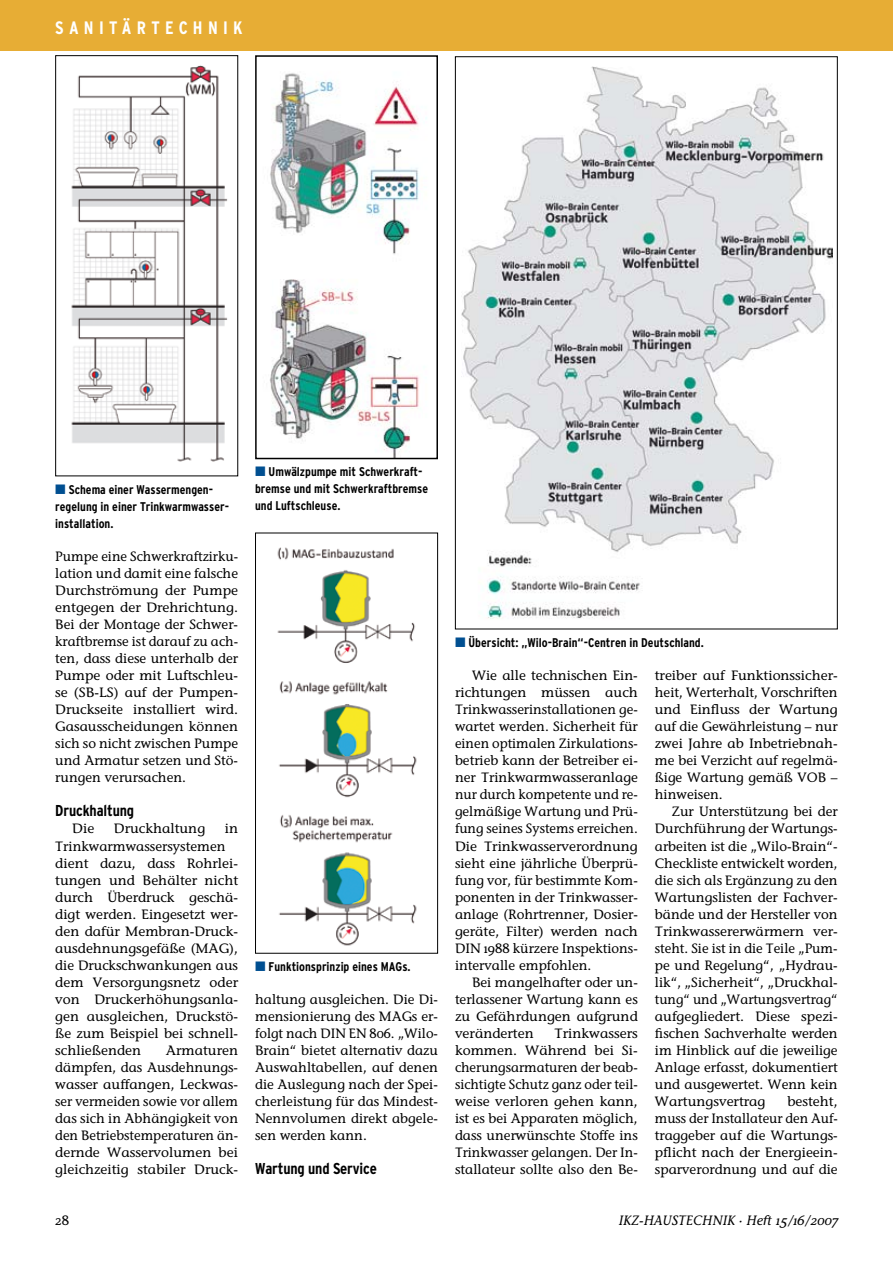
<style>
.page{position:relative;width:893px;height:1263px;background:#fff}
.page>*{position:absolute;margin:0;border:0;box-sizing:border-box;transform-origin:0 0}
.t1{font:700 condensed 18px "IKZ Head";letter-spacing:.295em;color:#fff}
.t2{font:700 condensed 15.75px "IKZ Head";letter-spacing:-.01em;color:#000}
.t3{font:13.5px/17px "IKZ";color:#000;text-align:justify}
.t4{font:italic 13.5px "IKZ";color:#000}
.t5{font:700 condensed 12.6px/17px "IKZ Head";color:#000}
.s1{font-family:"IKZ";font-weight:400;font-stretch:normal;font-size:13.5px;color:#004f91}
</style>
<div class="page">
<img style="left:277px;top:547px;width:140px;height:399px">
<div style="left:255px;top:533px;width:183px;height:421px;border:1px solid #000"></div>
<img style="left:461px;top:67px;width:371px;height:552px">
<img style="left:270px;top:73px;width:157px;height:383px">
<div style="left:255px;top:55px;width:183px;height:404px;border:2px solid #000"></div>
<img style="left:71px;top:65px;width:157px;height:397px">
<div style="left:55px;top:55px;width:183px;height:421px;border:1px solid #000"></div>
<div style="left:0;top:0;width:893px;height:51px;background:#e7ad35"></div>
<h1 class="t1" style="left:55px;top:18px;width:189px">sa nitärtechnik</h1>
<p class="t5" style="left:55px;top:481px;width:175px"><span class="s1">∂</span> Schema einer Wassermengen&shy;regelung in einer Trinkwarmwasser&shy;installation.</p>
<p class="t3" style="left:55px;top:548px;width:184px">Pumpe eine Schwerkraftzirku&shy;lation und damit eine falsche Durchströmung der Pumpe entgegen der Drehrichtung.<br>Bei der Montage der Schwer&shy;kraftbremse ist darauf zu ach&shy;ten, dass diese unterhalb der Pumpe oder mit Luftschleu&shy;se (SB-LS) auf der Pumpen-Druckseite installiert wird.<br>Gasausscheidungen können sich so nicht zwischen Pumpe und Armatur setzen und Stö&shy;rungen verursachen.</p>
<p class="t2" style="left:55px;top:802px;width:80px">Druckhaltung</p>
<p class="t3" style="left:72px;top:820px;width:24px">Die</p>
<p class="t3" style="left:114px;top:820px;width:93px">Druckhaltung</p>
<p class="t3" style="left:55px;top:820px;width:184px;text-align:left;text-indent:170px">in<br>Trinkwarmwassersystemen dient dazu, dass Rohrlei&shy;tungen und Behälter nicht durch Überdruck geschä&shy;digt werden. Eingesetzt wer&shy;den dafür Membran-Druck&shy;ausdehnungsgefäße (MAG), die Druckschwankungen aus dem Versorgungsnetz oder von Druckerhöhungsanla&shy;gen ausgleichen, Druckstö&shy;ße zum Beispiel bei schnell&shy;schließenden</p>
<p class="t3" style="left:55px;top:1041px;width:184px;text-indent:111px">Armaturen dämpfen, das Ausdehnungs&shy;wasser auffangen, Leckwas&shy;ser vermeiden sowie vor allem das sich in Abhängigkeit von den Betriebstemperaturen än&shy;dernde Wasservolumen bei gleichzeitig stabiler Druck-</p>
<p class="t5" style="left:255px;top:463px;width:175px"><span class="s1">∂</span> Umwälzpumpe mit Schwerkraft&shy;bremse und mit Schwerkraftbremse und Luftschleuse.</p>
<p class="t5" style="left:255px;top:958px;width:157px"><span class="s1">∂</span> Funktionsprinzip eines MAGs.</p>
<p class="t3" style="left:255px;top:990px;width:184px">haltung ausgleichen. Die Di&shy;mensionierung des MAGs er&shy;folgt nach DIN EN 806. „Wilo-Brain“ bietet alternativ dazu Auswahltabellen, auf denen die Auslegung nach der Spei&shy;cherleistung für das Mindest-Nennvolumen direkt abgele&shy;sen werden kann.</p>
<p class="t2" style="left:255px;top:1159px;width:123px">Wartung und Service</p>
<p class="t5" style="left:455px;top:634px;width:250px"><span class="s1">∂</span> Übersicht: „Wilo-Brain“-Centren in Deutschland.</p>
<p class="t3" style="left:455px;top:667px;width:184px;text-indent:17px">Wie alle technischen Ein&shy;richtungen müssen auch Trinkwasserinstallationen ge&shy;wartet werden. Sicherheit für einen optimalen Zirkulations&shy;betrieb kann der Betreiber ei&shy;ner Trinkwarmwasseranlage nur durch kompetente und re&shy;gelmäßige Wartung und Prü&shy;fung seines Systems erreichen.<br>Die Trinkwasserverordnung sieht eine jährliche Überprü&shy;fung vor, für bestimmte Kom&shy;ponenten in der Trinkwasser&shy;anlage (Rohrtrenner, Dosier&shy;geräte, Filter) werden nach DIN 1988 kürzere Inspektions&shy;intervalle empfohlen.</p>
<p class="t3" style="left:455px;top:973px;width:184px;text-indent:17px">Bei mangelhafter oder un&shy;terlassener Wartung kann es zu Gefährdungen aufgrund veränderten</p>
<p class="t3" style="left:455px;top:1024px;width:184px;text-indent:100px">Trinkwassers kommen. Während bei Si&shy;cherungsarmaturen der beab&shy;sichtigte Schutz ganz oder teil&shy;weise verloren gehen kann, ist es bei Apparaten möglich, dass unerwünschte Stoffe ins Trinkwasser gelangen. Der In&shy;stallateur sollte also den Be-</p>
<p class="t3" style="left:655px;top:667px;width:184px">treiber auf Funktionssicher&shy;heit, Werterhalt, Vorschriften und Einfluss der Wartung auf die Gewährleistung – nur zwei Jahre ab Inbetriebnah&shy;me bei Verzicht auf regelmä&shy;ßige Wartung gemäß VOB – hinweisen.</p>
<p class="t3" style="left:655px;top:803px;width:184px;text-indent:17px">Zur Unterstützung bei der Durchführung der Wartungs&shy;arbeiten ist die „Wilo-Brain“- Checkliste entwickelt worden, die sich als Ergänzung zu den Wartungslisten der Fachver&shy;bände und der Hersteller von Trinkwassererwärmern ver&shy;steht. Sie ist in die Teile „Pum&shy;pe und Regelung“, „Hydrau&shy;lik“, „Sicherheit“, „Druckhal&shy;tung“ und „Wartungsvertrag“ aufgegliedert. Diese spezi&shy;fischen Sachverhalte werden im Hinblick auf die jeweilige Anlage erfasst, dokumentiert und ausgewertet. Wenn kein Wartungsvertrag</p>
<p class="t3" style="left:655px;top:1092px;width:184px;text-indent:133px">besteht, muss der Installateur den Auf&shy;traggeber auf die Wartungs&shy;pflicht nach der Energieein&shy;sparverordnung und auf die</p>
<p class="t3" style="left:55px;top:1211px;width:15px">28</p>
<p class="t4" style="left:619px;top:1212px;width:221px">IKZ-HAUSTECHNIK · HEFT 15/16/2007</p>
</div>
